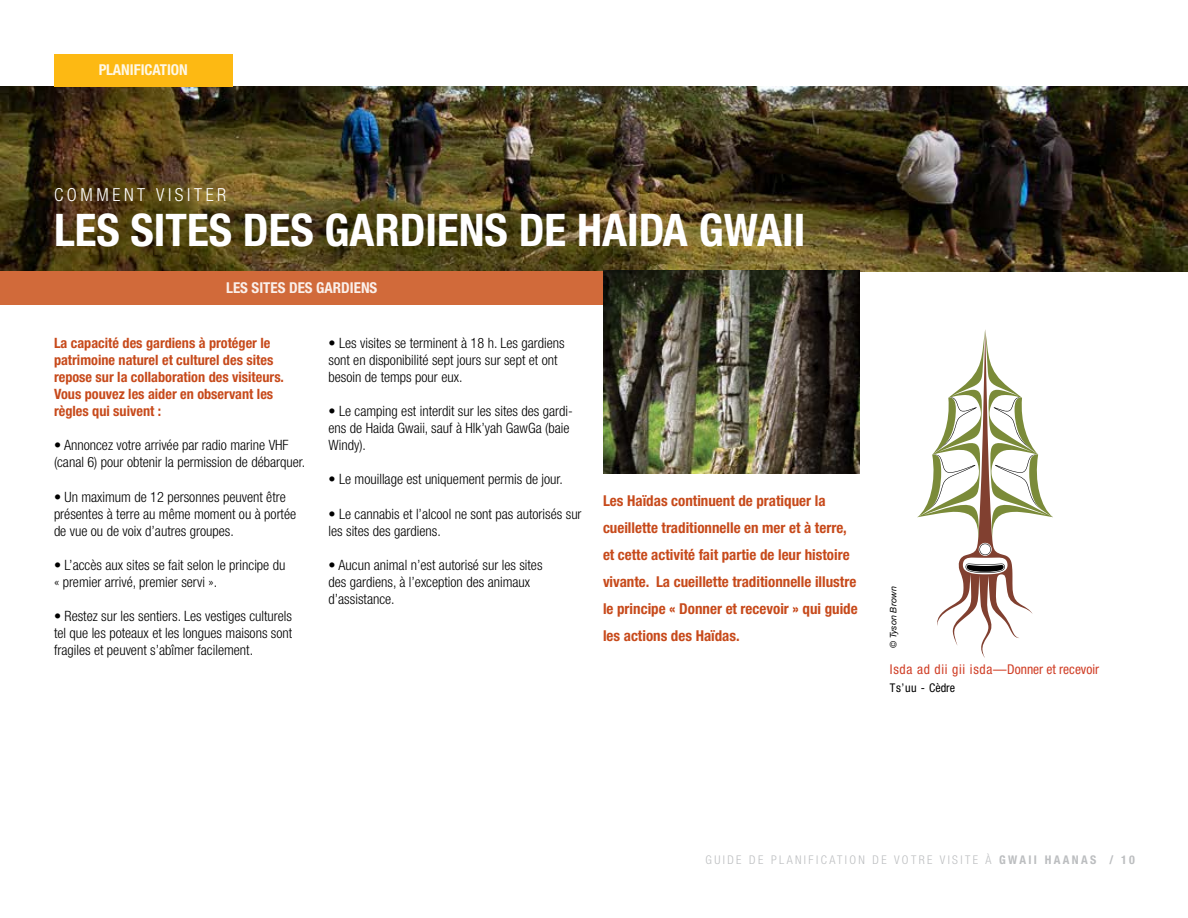
<style>
.page{position:relative;width:1188px;height:918px;background:#fff}
.page>*{position:absolute;margin:0;border:0;box-sizing:border-box;transform-origin:0 0}
.t1{font:700 condensed 45px "Helvetica Neue LT Std";color:#fff}
.t2{font:300 condensed 18px "Helvetica Neue LT Std";letter-spacing:.2em;color:#fff}
.t3{font:700 condensed 15px/27px "Helvetica Neue LT Std";color:#c74a1b}
.t4{font:700 condensed 15px "Helvetica Neue LT Std";color:#fff}
.t5{font:300 condensed 14.25px/17.1px "Helvetica Neue LT Std";color:#000}
.t6{font:700 condensed 14.25px/17.1px "Helvetica Neue LT Std";color:#c74a1b}
.t7{font:condensed 13.5px "Helvetica Neue LT Std";color:#d03e26}
.t8{font:300 condensed 12px "Helvetica Neue LT Std";letter-spacing:.2em;color:#bcbec0}
.t9{font:condensed 12px "Helvetica Neue LT Std";color:#000}
.t10{font:italic 9px "Helvetica Neue LT Std";color:#000}
.s1{font-weight:700}
</style>
<div class="page">
<img style="left:0;top:86px;width:1188px;height:185px">
<div style="left:0;top:271px;width:603px;height:34px;background:#d16a3a"></div>
<svg style="left:917px;top:329px;width:136px;height:329px"></svg>
<div style="left:54px;top:54px;width:178px;height:32px;background:#fdb913"></div>
<img style="left:603px;top:270px;width:257px;height:203px">
<p class="t4" style="left:98px;top:60px;width:91px">PLANIFICATION</p>
<p class="t2" style="left:54px;top:184px;width:174px">COMMENT VISITER</p>
<h1 class="t1" style="left:54px;top:203px;width:753px">LES SITES DES GARDIENS DE HAIDA GWAII</h1>
<p class="t4" style="left:226px;top:279px;width:153px">LES SITES DES GARDIENS</p>
<p class="t6" style="left:54px;top:334px;width:232px">La capacité des gardiens à protéger le patrimoine naturel et culturel des sites repose sur la collaboration des visiteurs.<br>Vous pouvez les aider en observant les règles qui suivent :</p>
<p class="t5" style="left:54px;top:437px;width:253px">• Annoncez votre arrivée par radio marine VHF (canal 6) pour obtenir la permission de débarquer.</p>
<p class="t5" style="left:54px;top:488px;width:244px">• Un maximum de 12 personnes peuvent être présentes à terre au même moment ou à portée de vue ou de voix d’autres groupes.</p>
<p class="t5" style="left:54px;top:556px;width:233px">• L’accès aux sites se fait selon le principe du « premier arrivé, premier servi ».</p>
<p class="t5" style="left:54px;top:608px;width:240px;text-align:justify">• Restez sur les sentiers. Les vestiges culturels tel que les poteaux et les longues maisons sont fragiles et peuvent s’abîmer facilement.</p>
<p class="t5" style="left:328px;top:334px;width:238px">• Les visites se terminent à 18 h. Les gardiens sont en disponibilité sept jours sur sept et ont besoin de temps pour eux.</p>
<p class="t5" style="left:328px;top:402px;width:246px">• Le camping est interdit sur les sites des gardi&shy;ens de Haida Gwaii, sauf à Hlk’yah GawGa (baie<br>Windy).</p>
<p class="t5" style="left:328px;top:471px;width:236px">• Le mouillage est uniquement permis de jour.</p>
<p class="t5" style="left:328px;top:505px;width:255px">• Le cannabis et l’alcool ne sont pas autorisés sur les sites des gardiens.</p>
<p class="t5" style="left:328px;top:556px;width:216px">• Aucun animal n’est autorisé sur les sites des gardiens, à l’exception des animaux d’assistance.</p>
<p class="t3" style="left:603px;top:487px;width:256px">Les Haïdas continuent de pratiquer la cueillette traditionnelle en mer et à terre, et cette activité fait partie de leur histoire vivante. La cueillette traditionnelle illustre le principe « Donner et recevoir » qui guide les actions des Haïdas.</p>
<p class="t10" style="left:888px;top:648px;width:63px;rotate:-90deg">© Tyson Brown</p>
<p class="t7" style="left:890px;top:662px;width:211px">Isda ad dii gii isda—Donner et recevoir</p>
<p class="t9" style="left:890px;top:681px;width:67px">Ts’uu - Cèdre</p>
<p class="t8" style="left:706px;top:853px;width:431px">GUIDE DE PLANIFICATION DE VOTRE VISITE À <span class="s1">GWAII HAANAS / 10</span></p>
</div>
